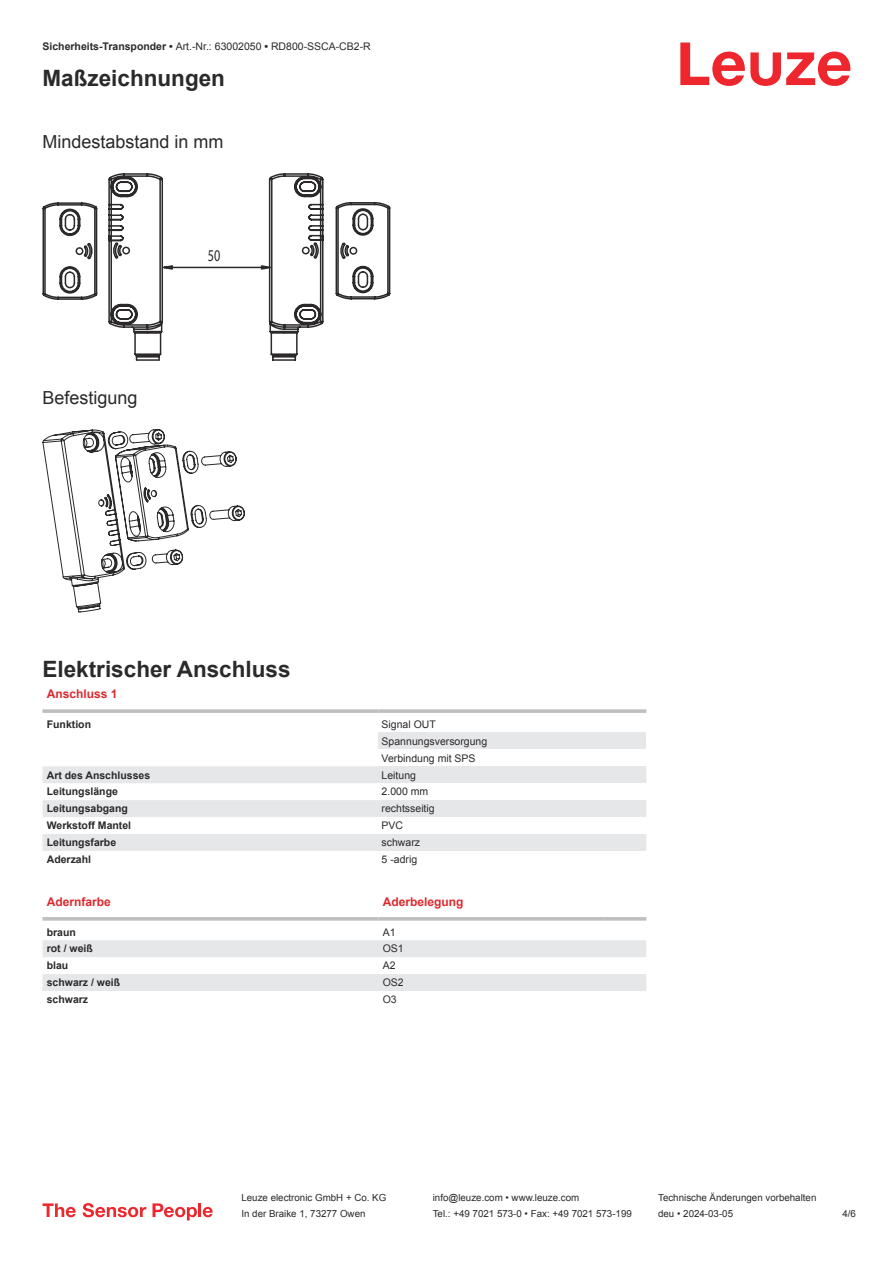
<style>
.page{position:relative;width:893px;height:1263px;background:#fff}
.page>*{position:absolute;margin:0;border:0;box-sizing:border-box;transform-origin:0 0}
.t1{font:700 22.5px "Arial";color:#2b292a}
.t2{font:18px "Arial";color:#2b292a}
.t3{font:16.5px "Myriad Pro";color:#2b292a;scale:.74 1}
.t4{font:700 12px "Arial";color:#db2a30}
.t5{font:10.5px/17px "Arial";color:#2b292a}
.t6{font:700 10.5px "Arial";color:#2b292a}
.t7{font:9.75px "Arial";color:#2b292a}
.s1{font-weight:700}
</style>
<div class="page">
<svg style="left:680px;top:43px;width:170px;height:43px"></svg>
<svg style="left:43px;top:766px;width:335px;height:85px;fill:#e6e7e9"></svg>
<svg style="left:43px;top:709px;width:335px;height:4px"></svg>
<svg style="left:378px;top:709px;width:268px;height:4px"></svg>
<div style="left:378px;top:732px;width:268px;height:17px;background:#e6e7e9"></div>
<div style="left:378px;top:766px;width:268px;height:17px;background:#e6e7e9"></div>
<div style="left:378px;top:800px;width:268px;height:17px;background:#e6e7e9"></div>
<div style="left:378px;top:834px;width:268px;height:17px;background:#e6e7e9"></div>
<svg style="left:43px;top:940px;width:603px;height:51px"></svg>
<svg style="left:43px;top:917px;width:335px;height:4px"></svg>
<svg style="left:378px;top:917px;width:226px;height:4px"></svg>
<svg style="left:604px;top:917px;width:42px;height:4px"></svg>
<svg style="left:43px;top:1203px;width:33px;height:14px"></svg>
<svg style="left:83px;top:1203px;width:63px;height:14px"></svg>
<svg style="left:153px;top:1203px;width:44px;height:17px"></svg>
<hr style="left:198px;top:1203px;width:3px;height:14px;background:#ed272d">
<svg style="left:203px;top:1207px;width:10px;height:10px"></svg>
<svg style="left:374px;top:202px;width:16px;height:98px"></svg>
<svg style="left:43px;top:173px;width:331px;height:188px"></svg>
<svg style="left:43px;top:429px;width:202px;height:183px"></svg>
<p class="t5" style="left:43px;top:39px;width:330px"><span class="s1">Sicherheits-Transponder •</span> Art.-Nr.: 63002050 <span class="s1">•</span> RD800-SSCA-CB2-R</p>
<h1 class="t1" style="left:43px;top:70px;width:184px">Maßzeichnungen</h1>
<h2 class="t2" style="left:43px;top:135px;width:183px">Mindestabstand in mm</h2>
<h2 class="t2" style="left:43px;top:391px;width:97px">Befestigung</h2>
<h3 class="t3" style="left:208px;top:245px;width:18px">50</h3>
<h1 class="t1" style="left:43px;top:660px;width:250px">Elektrischer Anschluss</h1>
<p class="t4" style="left:47px;top:690px;width:72px">Anschluss 1</p>
<p class="t6" style="left:47px;top:720px;width:46px">Funktion</p>
<p class="t5" style="left:382px;top:717px;width:107px">Signal OUT<br>Spannungsversorgung<br>Verbindung mit SPS</p>
<p class="t6" style="left:47px;top:771px;width:105px">Art des Anschlusses</p>
<p class="t5" style="left:382px;top:767px;width:36px">Leitung</p>
<p class="t6" style="left:47px;top:788px;width:73px">Leitungslänge</p>
<p class="t5" style="left:382px;top:784px;width:48px">2.000 mm</p>
<p class="t6" style="left:47px;top:805px;width:83px">Leitungsabgang</p>
<p class="t5" style="left:382px;top:801px;width:55px">rechtsseitig</p>
<p class="t6" style="left:47px;top:822px;width:86px">Werkstoff Mantel</p>
<p class="t5" style="left:382px;top:818px;width:23px">PVC</p>
<p class="t6" style="left:47px;top:838px;width:71px">Leitungsfarbe</p>
<p class="t5" style="left:382px;top:835px;width:40px">schwarz</p>
<p class="t6" style="left:47px;top:855px;width:46px">Aderzahl</p>
<p class="t5" style="left:382px;top:852px;width:37px">5 -adrig</p>
<p class="t4" style="left:47px;top:897px;width:66px">Adernfarbe</p>
<p class="t4" style="left:383px;top:897px;width:82px">Aderbelegung</p>
<p class="t6" style="left:47px;top:928px;width:31px">braun</p>
<p class="t5" style="left:383px;top:924px;width:14px">A1</p>
<p class="t6" style="left:47px;top:945px;width:48px">rot / weiß</p>
<p class="t5" style="left:383px;top:941px;width:23px">OS1</p>
<p class="t6" style="left:47px;top:962px;width:23px">blau</p>
<p class="t5" style="left:383px;top:958px;width:14px">A2</p>
<p class="t6" style="left:47px;top:978px;width:75px">schwarz / weiß</p>
<p class="t5" style="left:383px;top:975px;width:23px">OS2</p>
<p class="t6" style="left:47px;top:995px;width:43px">schwarz</p>
<p class="t5" style="left:383px;top:992px;width:16px">O3</p>
<p class="t7" style="left:241px;top:1194px;width:146px">Leuze electronic GmbH + Co. KG</p>
<p class="t7" style="left:433px;top:1194px;width:148px">info@leuze.com • www.leuze.com</p>
<p class="t7" style="left:658px;top:1194px;width:160px">Technische Änderungen vorbehalten</p>
<p class="t7" style="left:241px;top:1210px;width:126px">In der Braike 1, 73277 Owen</p>
<p class="t7" style="left:433px;top:1210px;width:201px">Tel.: +49 7021 573-0 • Fax: +49 7021 573-199</p>
<p class="t7" style="left:658px;top:1210px;width:76px">deu • 2024-03-05</p>
<p class="t7" style="left:842px;top:1210px;width:15px">4 /6</p>
</div>
